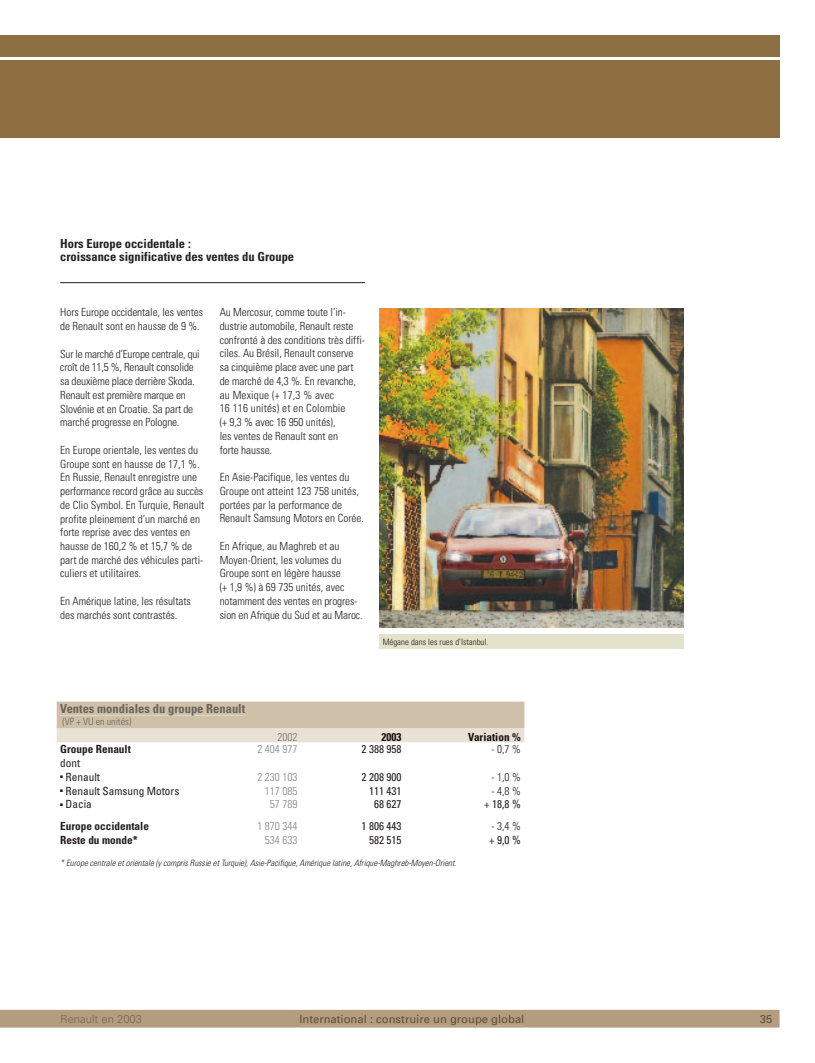
<style>
.page{position:relative;width:815px;height:1063px;background:#fff}
.page>*{position:absolute;margin:0;border:0;box-sizing:border-box;transform-origin:0 0}
.t1{font:700 condensed 12.5px/13.8px "Univers LT";color:#231f20}
.t2{font:700 condensed 12.5px "Univers LT";color:#6a6358}
.t3{font:300 condensed 11.25px/13.8px "Univers LT";letter-spacing:-.005em;color:#231f20}
.t4{font:condensed 11.25px/13.8px "Univers LT";color:#231f20;text-align:right}
.t5{font:700 condensed 11.25px/13.8px "Univers LT";color:#231f20}
.t6{font:11.25px "Univers";color:#5e4f3a}
.t7{font:300 condensed 11.25px/13.8px "Univers LT";color:#808285;text-align:right}
.t8{font:700 condensed 11.25px "Univers LT";color:#170f0a}
.t9{font:300 11.25px "Univers";color:#76654d}
.t10{font:300 condensed 11.25px "Univers LT";color:#75736f}
.t11{font:300 condensed 10px "Univers LT";color:#6a6358}
.t12{font:italic 300 condensed 8.75px "Univers LT";color:#231f20}
.t13{font:300 condensed 8.75px "Univers LT";color:#201d17}
</style>
<div class="page">
<svg style="left:0;top:1010px;width:780px;height:18px;background:#b6a082"></svg>
<div style="left:0;top:60px;width:780px;height:78px;background:#8e6f42"></div>
<div style="left:0;top:35px;width:780px;height:22px;background:#8e6f42"></div>
<div style="left:61px;top:1015px;width:80px;height:8px;background:#b49d7e"></div>
<div style="left:300px;top:1015px;width:223px;height:10px;background:#b49d7e"></div>
<div style="left:760px;top:1015px;width:12px;height:8px;background:#b49d7e"></div>
<hr style="left:60px;top:282px;width:305px;height:1px;background:#231f20">
<div style="left:379px;top:635px;width:305px;height:14px;background:#e3e3cb"></div>
<img style="left:379px;top:308px;width:305px;height:320px">
<svg style="left:57px;top:702px;width:467px;height:40px;background:#d9ccba"></svg>
<div style="left:60px;top:704px;width:185px;height:11px;background:#cfc0aa"></div>
<div style="left:60px;top:717px;width:71px;height:9px;background:#cfc0aa"></div>
<div style="left:278px;top:733px;width:19px;height:8px;background:#e9e1d5"></div>
<div style="left:382px;top:733px;width:19px;height:8px;background:#e9e1d5"></div>
<div style="left:468px;top:733px;width:53px;height:8px;background:#e9e1d5"></div>
<p class="t1" style="left:60px;top:237px;width:235px">Hors Europe occidentale :<br>croissance significative des ventes du Groupe</p>
<p class="t3" style="left:60px;top:306px;width:145px">Hors Europe occidentale, les ventes de Renault sont en hausse de 9 %.</p>
<p class="t3" style="left:60px;top:348px;width:141px">Sur le marché d’Europe centrale, qui croît de 11,5 %, Renault consolide sa deuxième place derrière Skoda.<br>Renault est première marque en Slovénie et en Croatie. Sa part de marché progresse en Pologne.</p>
<p class="t3" style="left:60px;top:444px;width:146px">En Europe orientale, les ventes du<br>Groupe sont en hausse de 17,1 %.<br>En Russie, Renault enregistre une performance record grâce au succès de Clio Symbol. En Turquie, Renault profite pleinement d’un marché en forte reprise avec des ventes en hausse de 160,2 % et 15,7 % de part de marché des véhicules parti&shy;culiers et utilitaires.</p>
<p class="t3" style="left:60px;top:595px;width:132px">En Amérique latine, les résultats des marchés sont contrastés.</p>
<p class="t3" style="left:220px;top:306px;width:147px">Au Mercosur, comme toute l’in&shy;dustrie automobile, Renault reste confronté à des conditions très diffi&shy;ciles. Au Brésil, Renault conserve sa cinquième place avec une part de marché de 4,3 %. En revanche, au Mexique (+ 17,3 % avec<br>16 116 unités) et en Colombie<br>(+ 9,3 % avec 16 950 unités),<br>les ventes de Renault sont en<br>forte hausse.</p>
<p class="t3" style="left:220px;top:471px;width:146px">En Asie-Pacifique, les ventes du<br>Groupe ont atteint 123 758 unités, portées par la performance de<br>Renault Samsung Motors en Corée.</p>
<p class="t3" style="left:220px;top:540px;width:144px">En Afrique, au Maghreb et au<br>Moyen-Orient, les volumes du<br>Groupe sont en légère hausse<br>(+ 1,9 %) à 69 735 unités, avec notamment des ventes en progres&shy;sion en Afrique du Sud et au Maroc.</p>
<p class="t13" style="left:383px;top:638px;width:107px">Mégane dans les rues d’Istanbul.</p>
<p class="t2" style="left:60px;top:704px;width:186px">Ventes mondiales du groupe Renault</p>
<p class="t11" style="left:62px;top:717px;width:70px">(VP + VU en unités)</p>
<p class="t5" style="left:60px;top:744px;width:72px">Groupe Renault</p>
<p class="t4" style="left:60px;top:757px;width:22px">dont</p>
<p class="t4" style="left:60px;top:771px;width:41px">■ Renault</p>
<p class="t4" style="left:60px;top:785px;width:121px">■ Renault Samsung Motors</p>
<p class="t4" style="left:60px;top:799px;width:33px">■ Dacia</p>
<p class="t10" style="left:277px;top:733px;width:21px">2002</p>
<p class="t8" style="left:382px;top:733px;width:21px">2003</p>
<p class="t8" style="left:468px;top:733px;width:54px">Variation %</p>
<p class="t7" style="left:257px;top:744px;width:41px">2 404 977</p>
<p class="t7" style="left:257px;top:771px;width:41px">2 230 103<br>117 085<br>57 789</p>
<p class="t4" style="left:362px;top:744px;width:41px">2 388 958</p>
<p class="t4" style="left:362px;top:771px;width:41px">2 208 900<br>111 431<br>68 627</p>
<p class="t3" style="left:492px;top:744px;width:31px">- 0,7 %</p>
<p class="t3" style="left:492px;top:771px;width:31px">- 1,0 %</p>
<p class="t3" style="left:492px;top:785px;width:31px">- 4,8 %</p>
<p class="t4" style="left:484px;top:799px;width:38px">+ 18,8 %</p>
<p class="t5" style="left:60px;top:820px;width:90px">Europe occidentale<br>Reste du monde*</p>
<p class="t7" style="left:257px;top:820px;width:41px">1 870 344<br>534 633</p>
<p class="t4" style="left:362px;top:820px;width:41px">1 806 443<br>582 515</p>
<p class="t3" style="left:492px;top:820px;width:31px">- 3,4 %</p>
<p class="t4" style="left:489px;top:834px;width:33px">+ 9,0 %</p>
<p class="t12" style="left:60px;top:860px;width:398px">* Europe centrale et orientale (y compris Russie et Turquie), Asie-Pacifique, Amérique latine, Afrique-Maghreb-Moyen-Orient.</p>
<p class="t9" style="left:60px;top:1015px;width:83px">Renault en 2003</p>
<p class="t6" style="left:299px;top:1015px;width:227px">International : construire un groupe global</p>
<p class="t6" style="left:760px;top:1015px;width:14px">35</p>
</div>
